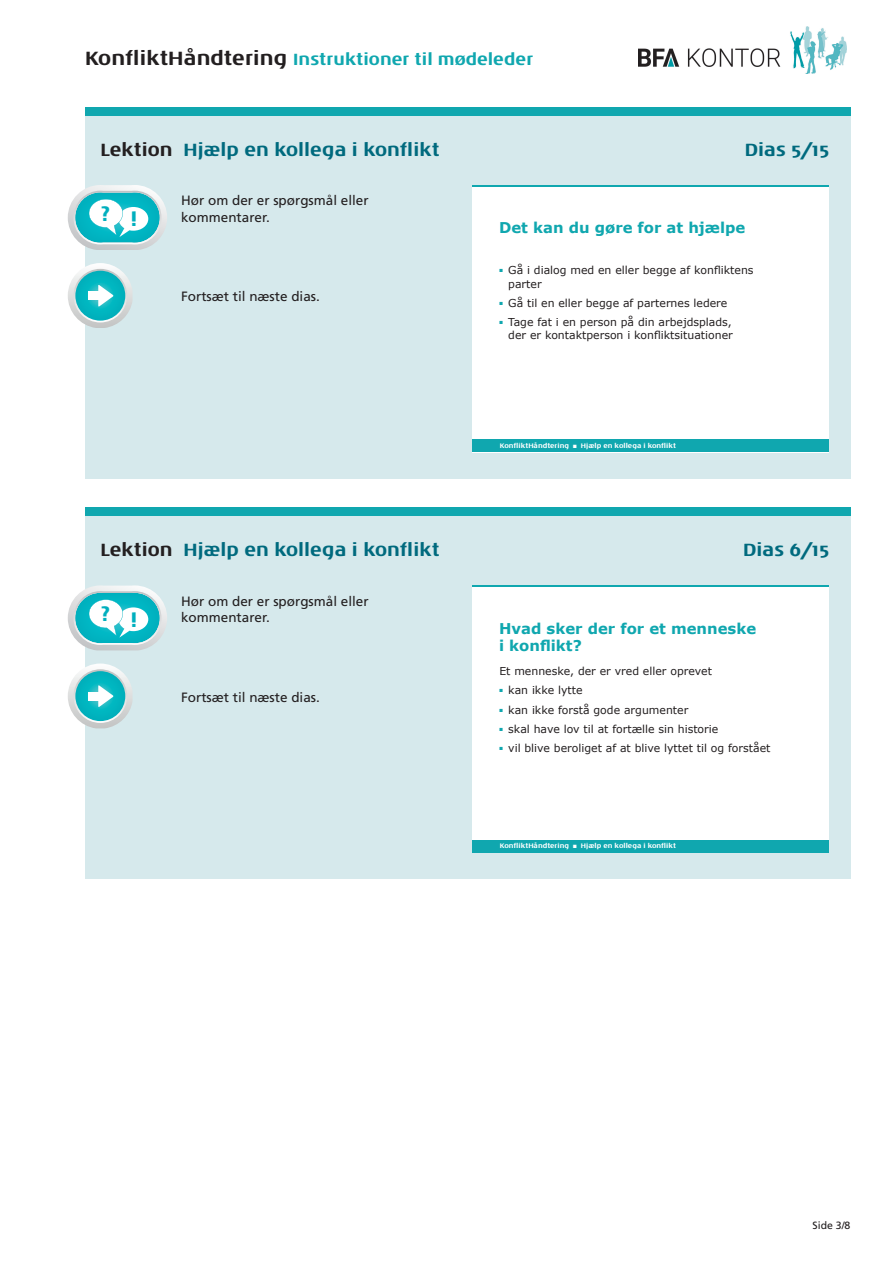
<style>
.page{position:relative;width:893px;height:1263px;background:#fff}
.page>*{position:absolute;margin:0;border:0;box-sizing:border-box;transform-origin:0 0}
.t1{font:700 21.3px "Noa LT Std";color:#00afbe}
.t2{font:700 18px "Noa LT Std";color:#006a7e}
.t3{font:700 16.5px "Noa LT Std";color:#10a7af}
.t4{font:700 14.85px/17.9px "Verdana";color:#10a7af}
.t5{font:13.5px/16.5px "Frutiger";color:#231f20}
.t6{font:10.95px/13px "Verdana";color:#231f20}
.t7{font:10.5px "Frutiger";color:#231f20}
.t8{font:700 6.75px "Noa LT Std";color:#fff}
.s1{font-size:19.5px;color:#231f20}
.s2{color:#231f20}
</style>
<div class="page">
<div style="left:85px;top:111px;width:765px;height:367px;background:#d6e9ec"></div>
<div style="left:85px;top:512px;width:765px;height:367px;background:#d6e9ec"></div>
<div style="left:85px;top:507px;width:765px;height:9px;background:#10a7af"></div>
<div style="left:85px;top:107px;width:765px;height:9px;background:#10a7af"></div>
<div style="left:473px;top:185px;width:356px;height:267px;background:#fff"></div>
<div style="left:473px;top:439px;width:356px;height:13px;background:#10a7af"></div>
<hr style="left:473px;top:185px;width:356px;height:2px;background:#10a7af">
<div style="left:473px;top:585px;width:356px;height:268px;background:#fff"></div>
<div style="left:473px;top:840px;width:356px;height:13px;background:#10a7af"></div>
<hr style="left:473px;top:585px;width:356px;height:2px;background:#10a7af">
<svg style="left:68px;top:263px;width:64px;height:65px"></svg>
<div style="left:89px;top:291px;width:15px;height:9px;background:#fff"></div>
<svg style="left:68px;top:663px;width:64px;height:65px"></svg>
<div style="left:89px;top:692px;width:15px;height:8px;background:#fff"></div>
<svg style="left:68px;top:185px;width:99px;height:65px"></svg>
<svg style="left:68px;top:585px;width:99px;height:65px"></svg>
<img style="left:639px;top:27px;width:208px;height:46px">
<h3 class="t3" style="left:85px;top:49px;width:450px"><span class="s1">KonfliktHåndtering</span> Instruktioner til mødeleder</h3>
<h2 class="t2" style="left:100px;top:138px;width:341px"><span class="s2">Lektion</span> Hjælp en kollega i konflikt</h2>
<h2 class="t2" style="left:745px;top:138px;width:86px">Dias 5/15</h2>
<h1 class="t1" style="left:100px;top:203px;width:39px">? !</h1>
<p class="t5" style="left:181px;top:192px;width:189px">Hør om der er spørgsmål eller kommentarer.</p>
<p class="t5" style="left:181px;top:288px;width:140px">Fortsæt til næste dias.</p>
<h3 class="t4" style="left:499px;top:218px;width:248px">Det kan du gøre for at hjælpe</h3>
<p class="t6" style="left:508px;top:264px;width:247px;text-indent:-9px"><sup>■</sup> Gå i dialog med en eller begge af konfliktens parter</p>
<p class="t6" style="left:499px;top:296px;width:230px"><sup>■</sup> Gå til en eller begge af parternes ledere</p>
<p class="t6" style="left:499px;top:315px;width:235px;text-align:right"><sup>■</sup> Tage fat i en person på din arbejdsplads, der er kontaktperson i konfliktsituationer</p>
<p class="t8" style="left:500px;top:441px;width:178px">KonfliktHåndtering ■ Hjælp en kollega i konflikt</p>
<h2 class="t2" style="left:100px;top:539px;width:341px"><span class="s2">Lektion</span> Hjælp en kollega i konflikt</h2>
<h2 class="t2" style="left:743px;top:539px;width:87px">Dias 6/15</h2>
<h1 class="t1" style="left:100px;top:603px;width:39px">? !</h1>
<p class="t5" style="left:181px;top:592px;width:189px">Hør om der er spørgsmål eller kommentarer.</p>
<p class="t5" style="left:181px;top:689px;width:140px">Fortsæt til næste dias.</p>
<h3 class="t4" style="left:499px;top:619px;width:259px">Hvad sker der for et menneske i konflikt?</h3>
<p class="t6" style="left:499px;top:664px;width:214px">Et menneske, der er vred eller oprevet</p>
<p class="t6" style="left:499px;top:683px;width:85px"><sup>■</sup> kan ikke lytte</p>
<p class="t6" style="left:499px;top:703px;width:190px"><sup>■</sup> kan ikke forstå gode argumenter</p>
<p class="t6" style="left:499px;top:722px;width:221px"><sup>■</sup> skal have lov til at fortælle sin historie</p>
<p class="t6" style="left:499px;top:741px;width:273px"><sup>■</sup> vil blive beroliget af at blive lyttet til og forstået</p>
<p class="t8" style="left:500px;top:842px;width:178px">KonfliktHåndtering ■ Hjælp en kollega i konflikt</p>
<p class="t7" style="left:812px;top:1219px;width:39px">Side 3/8</p>
</div>
